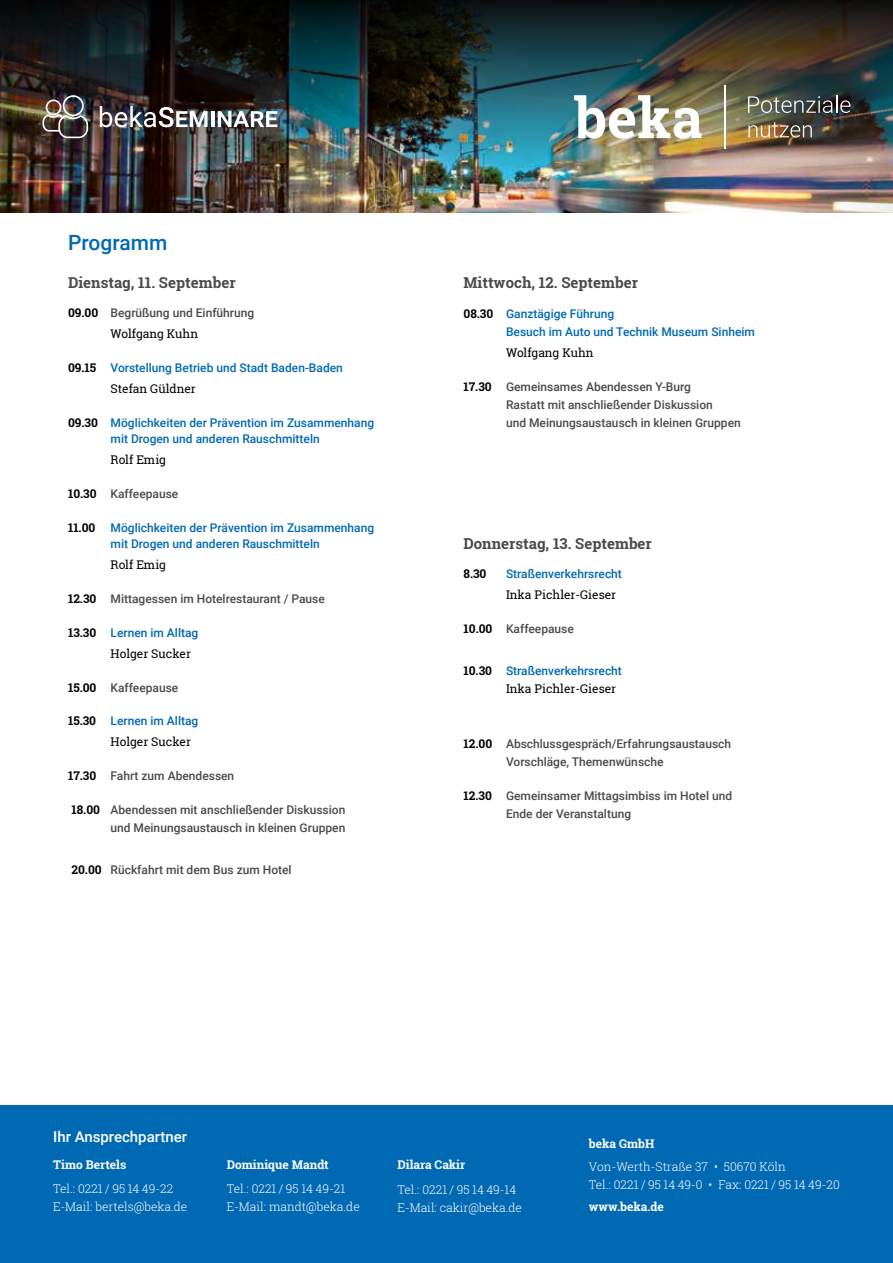
<style>
.page{position:relative;width:893px;height:1263px;background:#fff}
.page>*{position:absolute;margin:0;border:0;box-sizing:border-box;transform-origin:0 0}
.t1{font:500 21px "Roboto";color:#0069b4}
.t2{font:700 15px "Roboto Slab";color:#4a4a49}
.t3{font:500 15px "Roboto";color:#fff}
.t4{font:500 12px/18px "Roboto";color:#4a4a49}
.t5{font:500 12px/16.5px "Roboto";color:#0069b4}
.t6{font:300 12px/18px "Roboto Slab";color:#fff}
.t7{font:12px "Roboto Slab";color:#000}
.t8{font:700 12px "Roboto Slab";color:#fff}
.t9{font:700 12px "Roboto Slab";color:#000}
.s1{font-family:"Roboto Slab";font-weight:700;color:#000}
</style>
<div class="page">
<img style="left:0;top:170px;width:893px;height:43px">
<img style="left:0;top:0;width:893px;height:170px">
<img style="left:574px;top:95px;width:127px;height:44px">
<hr style="left:724px;top:85px;width:1px;height:64px;background:#fff">
<svg style="left:748px;top:122px;width:64px;height:16px"></svg>
<svg style="left:748px;top:96px;width:102px;height:17px;background:#656a65"></svg>
<img style="left:100px;top:106px;width:108px;height:21px">
<hr style="left:211px;top:111px;width:3px;height:16px;background:#fff">
<svg style="left:218px;top:111px;width:59px;height:16px"></svg>
<img style="left:43px;top:95px;width:45px;height:43px">
<div style="left:0;top:1105px;width:893px;height:158px;background:#0069b4"></div>
<h1 class="t1" style="left:68px;top:227px;width:101px">Programm</h1>
<p class="t2" style="left:68px;top:272px;width:169px">Dienstag, 11. September</p>
<p class="t4" style="left:68px;top:304px;width:188px"><span class="s1">09.00</span> Begrüßung und Einführung</p>
<p class="t7" style="left:111px;top:326px;width:89px">Wolfgang Kuhn</p>
<p class="t5" style="left:68px;top:359px;width:276px"><span class="s1">09.15</span> Vorstellung Betrieb und Stadt Baden-Baden</p>
<p class="t7" style="left:111px;top:381px;width:87px">Stefan Güldner</p>
<p class="t5" style="left:111px;top:414px;width:265px;text-indent:-43px"><span class="s1">09.30</span> Möglichkeiten der Prävention im Zusammenhang mit Drogen und anderen Rauschmitteln</p>
<p class="t7" style="left:111px;top:452px;width:57px">Rolf Emig</p>
<p class="t4" style="left:68px;top:484px;width:112px"><span class="s1">10.30</span> Kaffeepause</p>
<p class="t9" style="left:68px;top:519px;width:29px">11.00</p>
<p class="t5" style="left:111px;top:519px;width:265px">Möglichkeiten der Prävention im Zusammenhang mit Drogen und anderen Rauschmitteln</p>
<p class="t7" style="left:111px;top:557px;width:57px">Rolf Emig</p>
<p class="t4" style="left:68px;top:589px;width:258px"><span class="s1">12.30</span> Mittagessen im Hotelrestaurant / Pause</p>
<p class="t5" style="left:68px;top:624px;width:132px"><span class="s1">13.30</span> Lernen im Alltag</p>
<p class="t7" style="left:111px;top:645px;width:82px">Holger Sucker</p>
<p class="t4" style="left:68px;top:678px;width:112px"><span class="s1">15.00</span> Kaffeepause</p>
<p class="t5" style="left:68px;top:712px;width:132px"><span class="s1">15.30</span> Lernen im Alltag</p>
<p class="t7" style="left:111px;top:734px;width:82px">Holger Sucker</p>
<p class="t4" style="left:68px;top:766px;width:168px"><span class="s1">17.30</span> Fahrt zum Abendessen</p>
<p class="t4" style="left:71px;top:800px;width:275px;text-align:right"><span class="s1">18.00</span> Abendessen mit anschließender Diskussion und Meinungsaustausch in kleinen Gruppen</p>
<p class="t4" style="left:71px;top:860px;width:222px"><span class="s1">20.00</span> Rückfahrt mit dem Bus zum Hotel</p>
<p class="t2" style="left:463px;top:272px;width:176px">Mittwoch, 12. September</p>
<p class="t5" style="left:506px;top:304px;width:250px;line-height:18px;text-indent:-43px"><span class="s1">08.30</span> Ganztägige Führung<br>Besuch im Auto und Technik Museum Sinheim</p>
<p class="t7" style="left:506px;top:344px;width:89px">Wolfgang Kuhn</p>
<p class="t4" style="left:506px;top:377px;width:236px;text-indent:-43px"><span class="s1">17.30</span> Gemeinsames Abendessen Y-Burg<br>Rastatt mit anschließender Diskussion<br>und Meinungsaustausch in kleinen Gruppen</p>
<p class="t2" style="left:463px;top:533px;width:190px">Donnerstag, 13. September</p>
<p class="t9" style="left:463px;top:566px;width:24px">8.30</p>
<p class="t5" style="left:506px;top:565px;width:117px">Straßenverkehrsrecht</p>
<p class="t7" style="left:506px;top:587px;width:112px">Inka Pichler-Gieser</p>
<p class="t4" style="left:463px;top:619px;width:112px"><span class="s1">10.00</span> Kaffeepause</p>
<p class="t5" style="left:463px;top:662px;width:160px"><span class="s1">10.30</span> Straßenverkehrsrecht</p>
<p class="t7" style="left:506px;top:681px;width:112px">Inka Pichler-Gieser</p>
<p class="t4" style="left:506px;top:734px;width:227px;text-indent:-43px"><span class="s1">12.00</span> Abschlussgespräch/Erfahrungsaustausch<br>Vorschläge, Themenwünsche</p>
<p class="t4" style="left:506px;top:786px;width:228px;text-indent:-43px"><span class="s1">12.30</span> Gemeinsamer Mittagsimbiss im Hotel und<br>Ende der Veranstaltung</p>
<p class="t3" style="left:53px;top:1126px;width:135px">Ihr Ansprechpartner</p>
<p class="t8" style="left:589px;top:1135px;width:67px">beka GmbH</p>
<p class="t6" style="left:589px;top:1157px;width:252px">Von-Werth-Straße 37 • 50670 Köln<br>Tel.: 0221 / 95 14 49-0 • Fax: 0221 / 95 14 49-20</p>
<p class="t8" style="left:589px;top:1198px;width:76px">www.beka.de</p>
<p class="t8" style="left:227px;top:1156px;width:103px">Dominique Mandt</p>
<p class="t6" style="left:227px;top:1179px;width:135px">Tel.: 0221 / 95 14 49-21<br>E-Mail: mandt@beka.de</p>
<p class="t8" style="left:53px;top:1156px;width:75px">Timo Bertels</p>
<p class="t6" style="left:53px;top:1179px;width:136px">Tel.: 0221 / 95 14 49-22<br>E-Mail: bertels@beka.de</p>
<p class="t8" style="left:398px;top:1157px;width:69px">Dilara Cakir</p>
<p class="t6" style="left:398px;top:1180px;width:126px">Tel.: 0221 / 95 14 49-14<br>E-Mail: cakir@beka.de</p>
</div>
